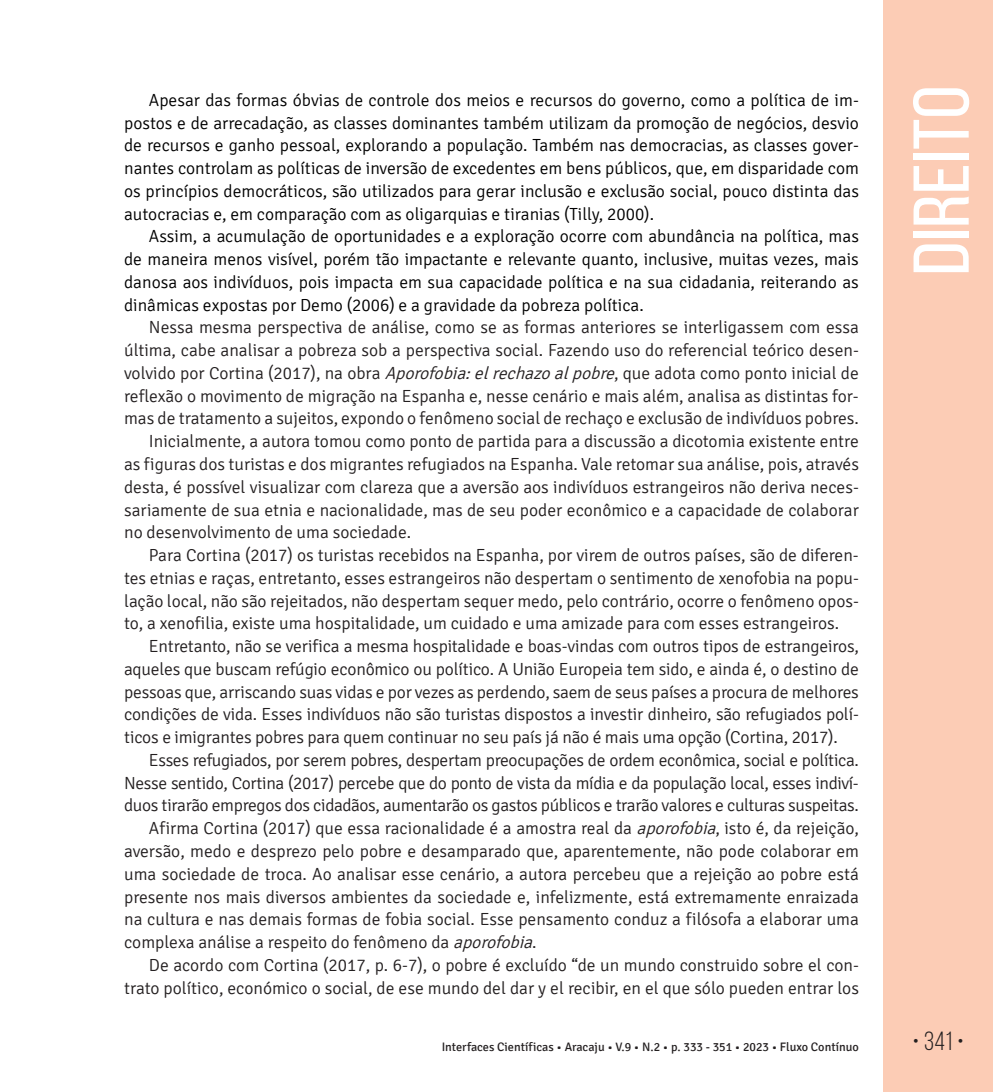
<style>
.page{position:relative;width:993px;height:1092px;background:#fff}
.page>*{position:absolute;margin:0;border:0;box-sizing:border-box;transform-origin:0 0}
.t1{font:78.75px "Bebas Neue";color:#fff;scale:1.09 1}
.t2{font:26.25px "Bebas Neue";color:#231f20}
.t3{font:300 17.5px "Signika";color:#231f20}
.t4{font:300 17.5px/22.8px "Signika";color:#000001;text-align:justify}
.t5{font:300 17.5px "Signika";letter-spacing:-.02em;color:#231f20}
.t6{font:12.25px "Signika";color:#231f20}
.s1{font-style:italic}
</style>
<div class="page">
<div style="left:883px;top:0;width:109px;height:1091px;background:#fcccb5"></div>
<p class="t4" style="left:124px;top:89px;width:736px;text-indent:25px">Apesar das formas óbvias de controle dos meios e recursos do governo, como a política de im&shy;postos e de arrecadação, as classes dominantes também utilizam da promoção de negócios, desvio de recursos e ganho pessoal, explorando a população. Também nas democracias, as classes gover&shy;nantes controlam as políticas de inversão de excedentes em bens públicos, que, em disparidade com os princípios democráticos, são utilizados para gerar inclusão e exclusão social, pouco distinta das autocracias e, em comparação com as oligarquias e tiranias (Tilly, 2000).</p>
<p class="t4" style="left:124px;top:225px;width:736px;text-indent:25px">Assim, a acumulação de oportunidades e a exploração ocorre com abundância na política, mas de maneira menos visível, porém tão impactante e relevante quanto, inclusive, muitas vezes, mais danosa aos indivíduos, pois impacta em sua capacidade política e na sua cidadania, reiterando as dinâmicas expostas por Demo (2006) e a gravidade da pobreza política.</p>
<p class="t3" style="left:149px;top:318px;width:711px">Nessa mesma perspectiva de análise, como se as formas anteriores se interligassem com essa</p>
<p class="t3" style="left:124px;top:341px;width:736px">última, cabe analisar a pobreza sob a perspectiva social. Fazendo uso do referencial teórico desen-</p>
<p class="t3" style="left:124px;top:363px;width:736px">volvido por Cortina (2017), na obra <span class="s1">Aporofobia:elrechazoalpobre</span>, que adota como ponto inicial de</p>
<p class="t3" style="left:124px;top:386px;width:736px">reflexão o movimento de migração na Espanha e, nesse cenário e mais além, analisa as distintas for-</p>
<p class="t3" style="left:124px;top:409px;width:736px">mas de tratamento a sujeitos, expondo o fenômeno social de rechaço e exclusão de indivíduos pobres.</p>
<p class="t3" style="left:149px;top:432px;width:711px">Inicialmente, a autora tomou como ponto de partida para a discussão a dicotomia existente entre</p>
<p class="t3" style="left:124px;top:454px;width:736px">as figuras dos turistas e dos migrantes refugiados na Espanha. Vale retomar sua análise, pois, através</p>
<p class="t3" style="left:124px;top:477px;width:736px">desta, é possível visualizar com clareza que a aversão aos indivíduos estrangeiros não deriva neces-</p>
<p class="t3" style="left:124px;top:500px;width:736px">sariamente de sua etnia e nacionalidade, mas de seu poder econômico e a capacidade de colaborar</p>
<p class="t3" style="left:124px;top:523px;width:288px">no desenvolvimento de uma sociedade.</p>
<p class="t3" style="left:149px;top:545px;width:711px">Para Cortina (2017) os turistas recebidos na Espanha, por virem de outros países, são de diferen-</p>
<p class="t3" style="left:124px;top:568px;width:736px">tes etnias e raças, entretanto, esses estrangeiros não despertam o sentimento de xenofobia na popu-</p>
<p class="t3" style="left:124px;top:591px;width:736px">lação local, não são rejeitados, não despertam sequer medo, pelo contrário, ocorre o fenômeno opos-</p>
<p class="t3" style="left:124px;top:614px;width:716px">to, a xenofilia, existe uma hospitalidade, um cuidado e uma amizade para com esses estrangeiros.</p>
<p class="t3" style="left:149px;top:636px;width:711px">Entretanto, não se verifica a mesma hospitalidade e boas-vindas com outros tipos de estrangeiros,</p>
<p class="t3" style="left:124px;top:659px;width:736px">aqueles que buscam refúgio econômico ou político. A União Europeia tem sido, e ainda é, o destino de</p>
<p class="t3" style="left:124px;top:682px;width:736px">pessoas que, arriscando suas vidas e por vezes as perdendo, saem de seus países a procura de melhores</p>
<p class="t3" style="left:124px;top:705px;width:736px">condições de vida. Esses indivíduos não são turistas dispostos a investir dinheiro, são refugiados polí-</p>
<p class="t3" style="left:124px;top:727px;width:715px">ticos e imigrantes pobres para quem continuar no seu país já não é mais uma opção (Cortina, 2017).</p>
<p class="t5" style="left:149px;top:750px;width:711px">Esses refugiados, por serem pobres, despertam preocupações de ordem econômica, social e política.</p>
<p class="t5" style="left:124px;top:773px;width:736px">Nesse sentido, Cortina (2017) percebe que do ponto de vista da mídia e da população local, esses indiví-</p>
<p class="t5" style="left:124px;top:796px;width:736px">duos tirarão empregos dos cidadãos, aumentarão os gastos públicos e trarão valores e culturas suspeitas.</p>
<p class="t3" style="left:149px;top:818px;width:711px">Afirma Cortina (2017) que essa racionalidade é a amostra real da <span class="s1">aporofobia</span>, isto é, da rejeição,</p>
<p class="t3" style="left:124px;top:841px;width:736px">aversão, medo e desprezo pelo pobre e desamparado que, aparentemente, não pode colaborar em</p>
<p class="t3" style="left:124px;top:864px;width:736px">uma sociedade de troca. Ao analisar esse cenário, a autora percebeu que a rejeição ao pobre está</p>
<p class="t3" style="left:124px;top:887px;width:736px">presente nos mais diversos ambientes da sociedade e, infelizmente, está extremamente enraizada</p>
<p class="t3" style="left:124px;top:909px;width:736px">na cultura e nas demais formas de fobia social. Esse pensamento conduz a filósofa a elaborar uma</p>
<p class="t3" style="left:124px;top:932px;width:414px">complexa análise a respeito do fenômeno da <span class="s1">aporofobia</span>.</p>
<p class="t3" style="left:149px;top:955px;width:711px">De acordo com Cortina (2017, p. 6-7), o pobre é excluído “de un mundo construido sobre el con-</p>
<p class="t3" style="left:124px;top:978px;width:736px">trato político, económico o social, de ese mundo del dar y el recibir, en el que sólo pueden entrar los</p>
<h1 class="t1" style="left:898px;top:275px;width:176px;rotate:-90deg">Direito</h1>
<p class="t6" style="left:441px;top:1040px;width:418px">Interfaces Científicas • Aracaju • V.9 • N.2 • p. 333 - 351 • 2023 • Fluxo Contínuo</p>
<h2 class="t2" style="left:912px;top:1026px;width:53px">• 341 •</h2>
</div>
